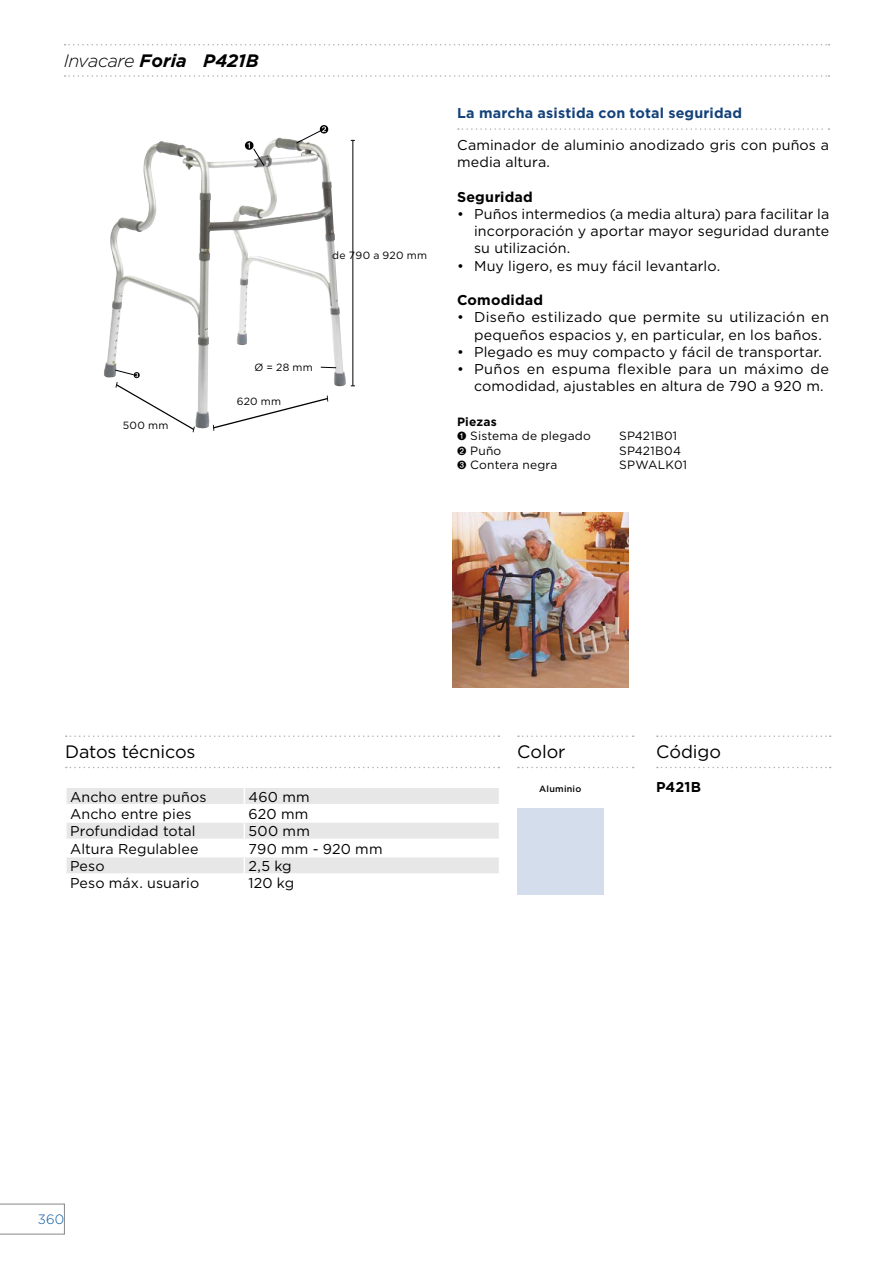
<style>
.page{position:relative;width:893px;height:1263px;background:#fff}
.page>*{position:absolute;margin:0;border:0;box-sizing:border-box;transform-origin:0 0}
.t1{font:18px "Gotham";letter-spacing:-.005em;color:#000}
.t2{font:italic 700 18px "Gotham";color:#000}
.t3{font:14.25px/17.2px "Gotham";letter-spacing:.01em;color:#000}
.t4{font:700 14.25px "Gotham";letter-spacing:.015em;color:#14427a}
.t5{font:700 14.25px "Gotham";letter-spacing:.015em;color:#000}
.t6{font:300 13.5px "Gotham";color:#0755a0}
.t7{font:12px/14.4px "Gotham";letter-spacing:.02em;color:#000}
.t8{font:10.5px "Gotham";letter-spacing:.03em;color:#000}
.t9{font:500 9px "Gotham";letter-spacing:.025em;color:#000}
.s1{font-weight:300}
.s2{font-weight:700}
</style>
<div class="page">
<svg style="left:65px;top:44px;width:764px;height:1px"></svg>
<svg style="left:65px;top:75px;width:764px;height:2px"></svg>
<svg style="left:66px;top:735px;width:433px;height:2px"></svg>
<svg style="left:66px;top:767px;width:433px;height:1px"></svg>
<svg style="left:518px;top:735px;width:116px;height:2px"></svg>
<svg style="left:518px;top:767px;width:116px;height:1px"></svg>
<svg style="left:657px;top:735px;width:174px;height:2px"></svg>
<svg style="left:657px;top:767px;width:174px;height:1px"></svg>
<img style="left:104px;top:138px;width:175px;height:291px">
<hr style="left:352px;top:140px;width:1px;height:246px;background:#000">
<svg style="left:210px;top:333px;width:127px;height:98px"></svg>
<svg style="left:295px;top:125px;width:33px;height:20px"></svg>
<svg style="left:245px;top:141px;width:20px;height:26px"></svg>
<svg style="left:113px;top:341px;width:84px;height:92px"></svg>
<svg style="left:458px;top:128px;width:371px;height:2px"></svg>
<svg style="left:66px;top:788px;width:433px;height:85px"></svg>
<div style="left:517px;top:808px;width:86px;height:86px;background:#d3ddec"></div>
<img style="left:453px;top:512px;width:175px;height:175px">
<svg style="left:0;top:1204px;width:65px;height:30px"></svg>
<p class="t2" style="left:64px;top:48px;width:197px"><span class="s1">Invacare</span> Foria P421B</p>
<p class="t8" style="left:123px;top:418px;width:47px">500 mm</p>
<p class="t8" style="left:332px;top:249px;width:96px">de 790 a 920 mm</p>
<p class="t8" style="left:254px;top:360px;width:60px">Ø = 28 mm</p>
<p class="t8" style="left:237px;top:394px;width:46px">620 mm</p>
<p class="t4" style="left:457px;top:103px;width:287px">La marcha asistida con total seguridad</p>
<p class="t3" style="left:457px;top:136px;width:374px">Caminador de aluminio anodizado gris con puños a media altura.</p>
<p class="t5" style="left:457px;top:187px;width:77px">Seguridad</p>
<p class="t3" style="left:474px;top:205px;width:357px;text-align:justify;text-indent:-17px">• Puños intermedios (a media altura) para facilitar la incorporación y aportar mayor seguridad durante su utilización.</p>
<p class="t3" style="left:457px;top:257px;width:265px">• Muy ligero, es muy fácil levantarlo.</p>
<p class="t5" style="left:457px;top:291px;width:88px">Comodidad</p>
<p class="t3" style="left:474px;top:308px;width:356px;text-indent:-17px">• Diseño estilizado que permite su utilización en pequeños espacios y, en particular, en los baños.</p>
<p class="t3" style="left:457px;top:343px;width:366px">• Plegado es muy compacto y fácil de transportar.</p>
<p class="t3" style="left:474px;top:360px;width:356px;text-indent:-17px">• Puños en espuma flexible para un máximo de comodidad, ajustables en altura de 790 a 920 m.</p>
<p class="t7" style="left:457px;top:414px;width:135px"><span class="s2">Piezas<br></span>➊ Sistema de plegado</p>
<p class="t7" style="left:619px;top:429px;width:59px">SP421B01</p>
<p class="t7" style="left:457px;top:443px;width:46px">➋ Puño</p>
<p class="t7" style="left:619px;top:443px;width:63px">SP421B04</p>
<p class="t7" style="left:457px;top:457px;width:102px">➌ Contera negra</p>
<p class="t7" style="left:619px;top:457px;width:69px">SPWALK01</p>
<p class="t1" style="left:65px;top:740px;width:132px">Datos técnicos</p>
<p class="t1" style="left:517px;top:740px;width:50px">Color</p>
<p class="t9" style="left:539px;top:783px;width:44px">Aluminio</p>
<p class="t3" style="left:70px;top:788px;width:138px">Ancho entre puños</p>
<p class="t3" style="left:249px;top:788px;width:63px">460 mm</p>
<p class="t3" style="left:70px;top:805px;width:123px">Ancho entre pies</p>
<p class="t3" style="left:249px;top:805px;width:61px">620 mm</p>
<p class="t3" style="left:70px;top:822px;width:127px">Profundidad total</p>
<p class="t3" style="left:249px;top:822px;width:63px">500 mm</p>
<p class="t3" style="left:70px;top:840px;width:130px">Altura Regulablee</p>
<p class="t3" style="left:249px;top:840px;width:135px">790 mm - 920 mm</p>
<p class="t3" style="left:70px;top:857px;width:36px">Peso</p>
<p class="t3" style="left:249px;top:857px;width:45px">2,5 kg</p>
<p class="t3" style="left:70px;top:874px;width:131px">Peso máx. usuario</p>
<p class="t3" style="left:249px;top:874px;width:47px">120 kg</p>
<p class="t1" style="left:656px;top:740px;width:66px">Código</p>
<p class="t5" style="left:656px;top:777px;width:46px">P421B</p>
<p class="t6" style="left:38px;top:1211px;width:28px">360</p>
</div>
